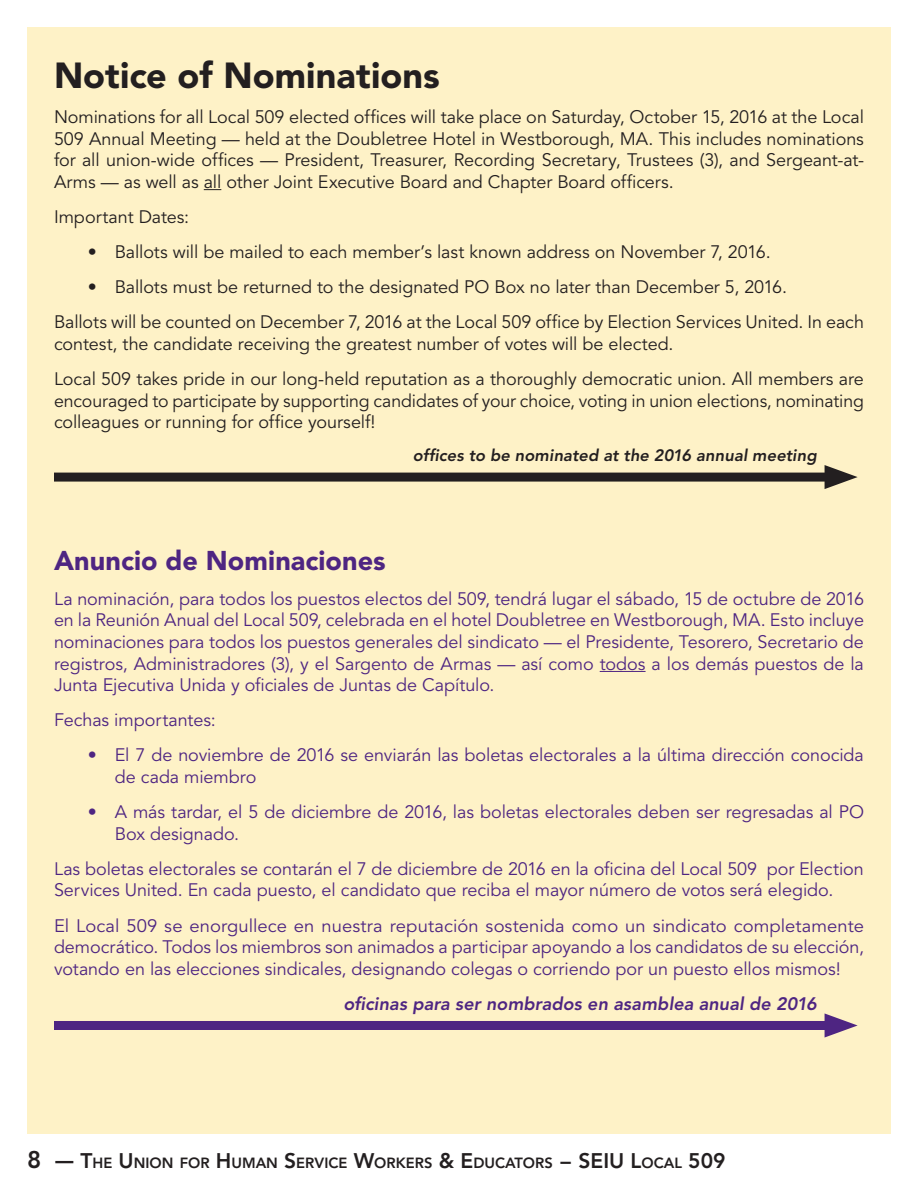
<style>
.page{position:relative;width:918px;height:1188px;background:#fff}
.page>*{position:absolute;margin:0;border:0;box-sizing:border-box;transform-origin:0 0}
.Article_Text{font:900 36px "Avenir LT Std";color:#231f20}
.Article_Text-2{font:900 27px "Avenir LT Std";letter-spacing:.005em;color:#4e2582}
.Article_Text-3{font:18px/21.6px "Avenir LT Std";letter-spacing:-.005em;color:#4e2582}
.Article_Text-4{font:18px/21.6px "Avenir LT Std";letter-spacing:-.005em;color:#231f20;text-align:justify}
.Article_Text-5{font:italic 800 18px "Avenir LT Std";letter-spacing:.005em;color:#4e2582}
.vacancy_dept_title{font:italic 800 16.5px "Avenir LT Std";letter-spacing:.005em;color:#231f20}
.t1{font:800 14.7px "Avenir LT Std";color:#231f20}
.s1{font-size:24px}
.s2{font-size:21px}
</style>
<div class="page">
<div style="left:28px;top:27px;width:863px;height:1107px;background:#fef2c7"></div>
<svg style="left:204px;top:189px;width:17px;height:1px"></svg>
<hr style="left:600px;top:671px;width:46px;height:1px;background:#4e2582">
<div style="left:54px;top:473px;width:784px;height:9px;background:#231f20"></div>
<svg style="left:825px;top:465px;width:33px;height:24px"></svg>
<div style="left:54px;top:1021px;width:784px;height:9px;background:#4e2582"></div>
<svg style="left:825px;top:1013px;width:33px;height:25px"></svg>
<p class="Article_Text" style="left:54px;top:54px;width:387px">Notice of Nominations</p>
<p class="Article_Text-4" style="left:54px;top:107px;width:812px">Nominations for all Local 509 elected offices will take place on Saturday, October 15, 2016 at the Local 509 Annual Meeting — held at the Doubletree Hotel in Westborough, MA. This includes nominations for all union-wide offices — President, Treasurer, Recording Secretary, Trustees (3), and Sergeant-at-Arms — as well as all other Joint Executive Board and Chapter Board officers.</p>
<p class="Article_Text-4" style="left:54px;top:206px;width:137px">Important Dates:</p>
<p class="Article_Text-4" style="left:88px;top:242px;width:684px">• Ballots will be mailed to each member’s last known address on November 7, 2016.</p>
<p class="Article_Text-4" style="left:88px;top:277px;width:701px">• Ballots must be returned to the designated PO Box no later than December 5, 2016.</p>
<p class="Article_Text-4" style="left:54px;top:312px;width:812px">Ballots will be counted on December 7, 2016 at the Local 509 office by Election Services United. In each contest, the candidate receiving the greatest number of votes will be elected.</p>
<p class="Article_Text-4" style="left:54px;top:368px;width:811px">Local 509 takes pride in our long-held reputation as a thoroughly democratic union. All members are encouraged to participate by supporting candidates of your choice, voting in union elections, nominating colleagues or running for office yourself!</p>
<p class="vacancy_dept_title" style="left:413px;top:446px;width:405px">offices to be nominated at the 2016 annual meeting</p>
<p class="Article_Text-2" style="left:54px;top:544px;width:333px">Anuncio de Nominaciones</p>
<p class="Article_Text-3" style="left:54px;top:588px;width:812px;text-align:justify">La nominación, para todos los puestos electos del 509, tendrá lugar el sábado, 15 de octubre de 2016 en la Reunión Anual del Local 509, celebrada en el hotel Doubletree en Westborough, MA. Esto incluye nominaciones para todos los puestos generales del sindicato — el Presidente, Tesorero, Secretario de registros, Administradores (3), y el Sargento de Armas — así como todos a los demás puestos de la Junta Ejecutiva Unida y oficiales de Juntas de Capítulo.</p>
<p class="Article_Text-3" style="left:54px;top:710px;width:163px">Fechas importantes:</p>
<p class="Article_Text-3" style="left:115px;top:745px;width:751px;text-indent:-27px">• El 7 de noviembre de 2016 se enviarán las boletas electorales a la última dirección conocida de cada miembro</p>
<p class="Article_Text-3" style="left:115px;top:802px;width:751px;text-indent:-27px">• A más tardar, el 5 de diciembre de 2016, las boletas electorales deben ser regresadas al PO<br>Box designado.</p>
<p class="Article_Text-3" style="left:54px;top:858px;width:811px">Las boletas electorales se contarán el 7 de diciembre de 2016 en la oficina del Local 509 por Election<br>Services United. En cada puesto, el candidato que reciba el mayor número de votos será elegido.</p>
<p class="Article_Text-3" style="left:54px;top:915px;width:812px;text-align:justify">El Local 509 se enorgullece en nuestra reputación sostenida como un sindicato completamente democrático. Todos los miembros son animados a participar apoyando a los candidatos de su elección, votando en las elecciones sindicales, designando colegas o corriendo por un puesto ellos mismos!</p>
<p class="Article_Text-5" style="left:343px;top:993px;width:475px">oficinas para ser nombrados en asamblea anual de 2016</p>
<p class="t1" style="left:27px;top:1154px;width:700px"><span class="s1">8 —</span> <span class="s2">T</span>HE <span class="s2">U</span>NION FOR <span class="s2">H</span> UMAN <span class="s2">S</span>ERVICE <span class="s2">W</span>ORKERS <span class="s2">&amp; E</span>DUCATORS <span class="s2">- SEI U L</span>OCAL <span class="s2">509</span></p>
</div>
